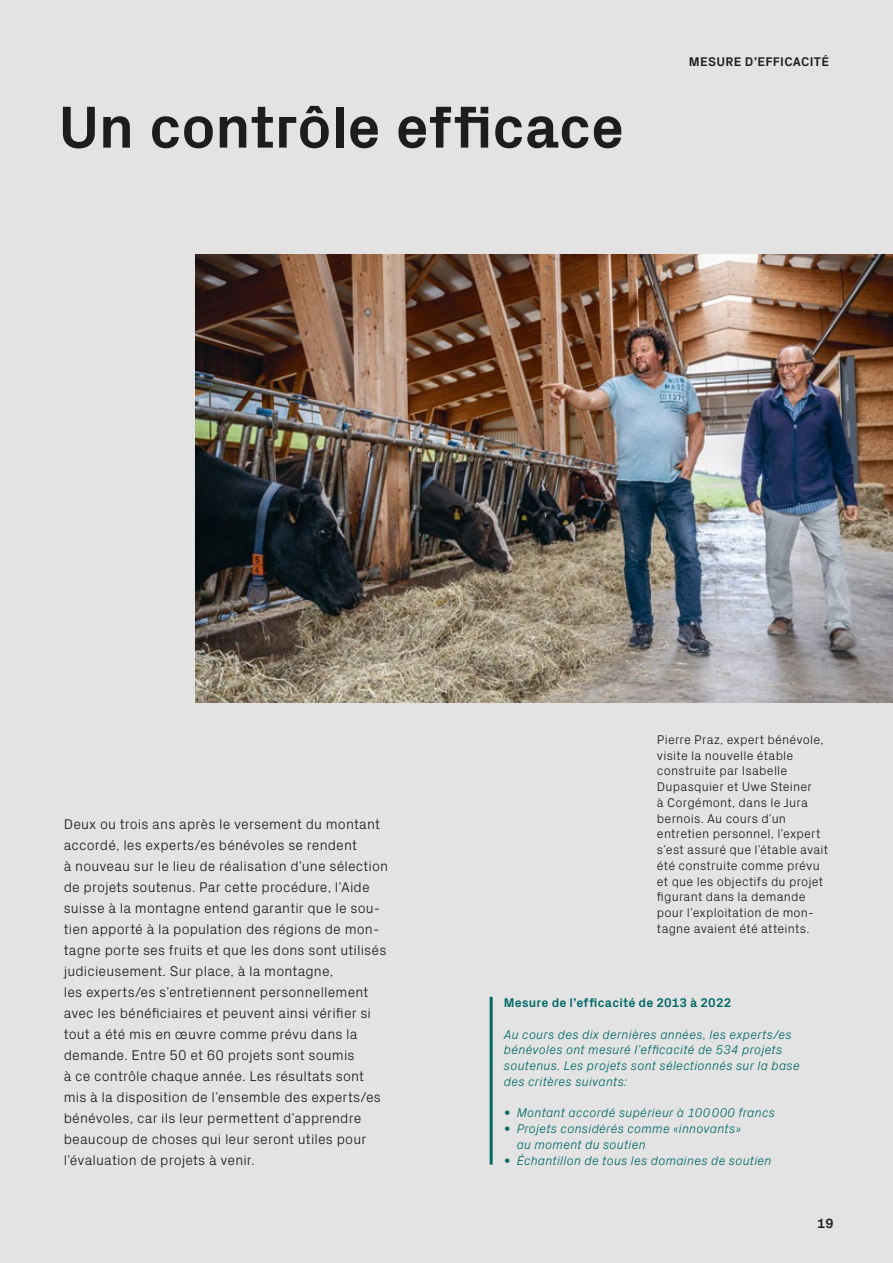
<style>
.page{position:relative;width:893px;height:1263px;background:#e3e3e3}
.page>*{position:absolute;margin:0;border:0;box-sizing:border-box;transform-origin:0 0}
.t1{font:700 60px "Px Grotesk";letter-spacing:-.01em;color:#1d1d1b}
.t2{font:300 14.25px/21px "Px Grotesk";letter-spacing:.01em;color:#1d1d1b}
.t3{font:700 13.5px "Px Grotesk";color:#1d1d1b}
.t4{font:300 12.75px/15.8px "Px Grotesk";letter-spacing:.015em;color:#1d1d1b}
.t5{font:italic 300 12.75px/15.8px "Px Grotesk";letter-spacing:.015em;color:#006967}
.t6{font:700 12.75px "Px Grotesk";letter-spacing:.015em;color:#006967}
.t7{font:700 12.75px "Px Grotesk";letter-spacing:.02em;color:#1d1d1b}
</style>
<div class="page">
<hr style="left:490px;top:997px;width:3px;height:167px;background:#006967">
<img style="left:196px;top:254px;width:697px;height:449px">
<h1 class="t1" style="left:58px;top:84px;width:567px">Un contrôle efficace</h1>
<p class="t7" style="left:689px;top:52px;width:142px">MESURE D’EFFICACITÉ</p>
<p class="t2" style="left:64px;top:812px;width:326px">Deux ou trois ans après le versement du montant accordé, les experts/es bénévoles se rendent<br>à nouveau sur le lieu de réalisation d’une sélection de projets soutenus. Par cette procédure, l’Aide suisse à la montagne entend garantir que le sou&shy;tien apporté à la population des régions de mon&shy;tagne porte ses fruits et que les dons sont utilisés judicieusement. Sur place, à la montagne,<br>les experts/es s’entretiennent personnellement avec les bénéficiaires et peuvent ainsi vérifier si tout a été mis en œuvre comme prévu dans la demande. Entre 50 et 60 projets sont soumis<br>à ce contrôle chaque année. Les résultats sont mis à la disposition de l’ensemble des experts/es bénévoles, car ils leur permettent d’apprendre beaucoup de choses qui leur seront utiles pour l’évaluation de projets à venir.</p>
<p class="t4" style="left:657px;top:730px;width:173px">Pierre Praz, expert bénévole, visite la nouvelle étable construite par Isabelle<br>Dupasquier et Uwe Steiner<br>à Corgémont, dans le Jura bernois. Au cours d’un entretien personnel, l’expert s’est assuré que l’étable avait été construite comme prévu et que les objectifs du projet figurant dans la demande pour l’exploitation de mon&shy;tagne avaient été atteints.</p>
<p class="t6" style="left:504px;top:993px;width:229px">Mesure de l’efficacité de 2013 à 2022</p>
<p class="t5" style="left:504px;top:1025px;width:298px">Au cours des dix dernières années, les experts/es bénévoles ont mesuré l’efficacité de 534 projets soutenus. Les projets sont sélectionnés sur la base des critères suivants:</p>
<p class="t5" style="left:504px;top:1104px;width:273px">• Montant accordé supérieur à 100 000 francs</p>
<p class="t5" style="left:517px;top:1120px;width:226px;text-indent:-13px">• Projets considérés comme «innovants» au moment du soutien</p>
<p class="t5" style="left:504px;top:1151px;width:269px">• Échantillon de tous les domaines de soutien</p>
<p class="t3" style="left:817px;top:1213px;width:18px">19</p>
</div>
